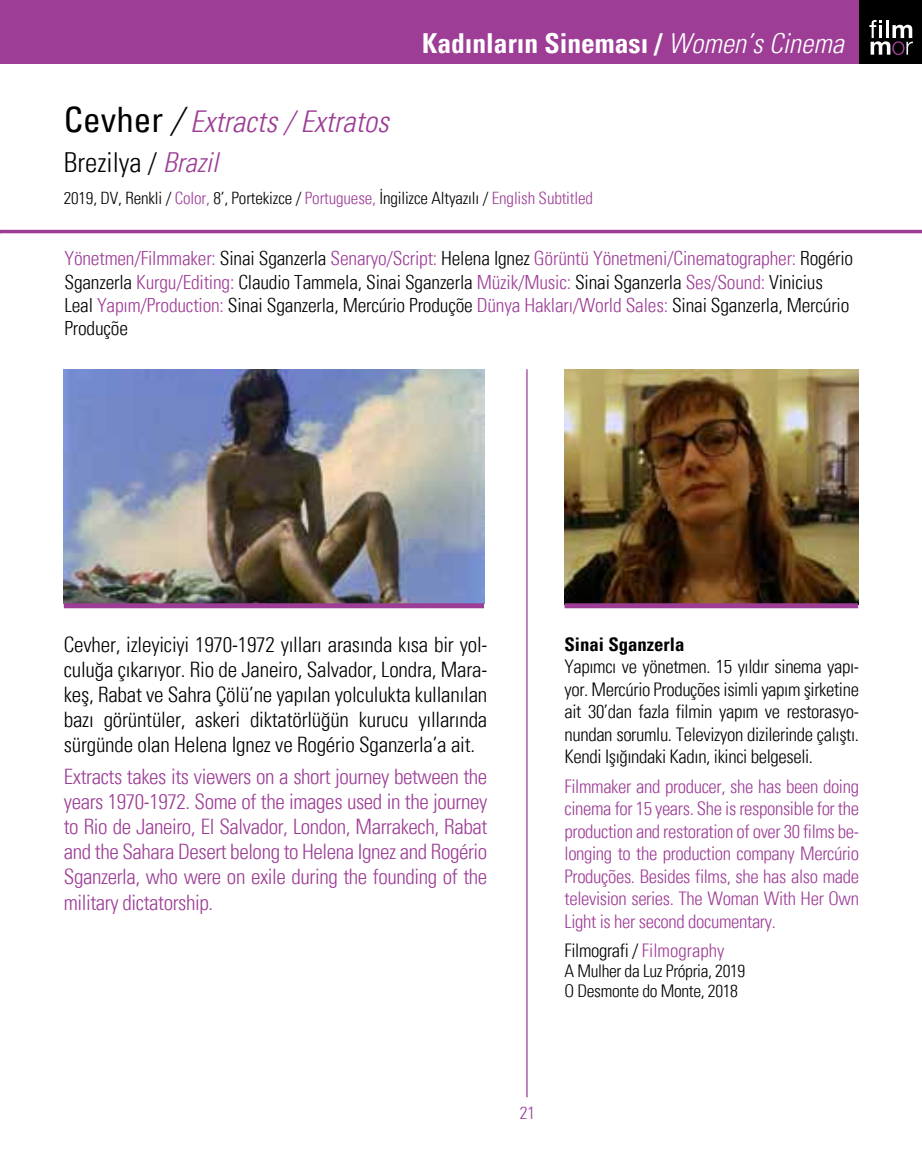
<style>
.page{position:relative;width:922px;height:1170px;background:#fff}
.page>*{position:absolute;margin:0;border:0;box-sizing:border-box;transform-origin:0 0}
.t1{font:30px "Univers Con Lig Ita";color:#9d3d96}
.t2{font:700 27.5px "Univers Con";color:#fff}
.t3{font:300 27.5px "Univers Con";color:#000}
.t4{font:300 21.25px/25px "Univers Con";letter-spacing:-.02em;color:#9d3d96;text-align:justify}
.t5{font:300 21.25px/25px "Univers Con";letter-spacing:-.01em;color:#000;text-align:justify}
.t6{font:300 19.5px/23.5px "Univers Con";letter-spacing:-.01em;color:#000}
.t7{font:300 18.75px/22.5px "Univers Con";letter-spacing:-.02em;color:#9d3d96;text-align:justify}
.t8{font:300 18.75px/22.5px "Univers Con";letter-spacing:-.02em;color:#000;text-align:justify}
.t9{font:300 18.75px "Univers Con";color:#000}
.t10{font:700 18.75px "Univers Con";color:#000}
.t11{font:300 17.5px/20px "Univers Con";letter-spacing:-.02em;color:#000}
.t12{font:300 17.5px "Univers Con";color:#9d3d96}
.t13{font:300 17px "Univers Con";letter-spacing:-.01em;color:#000}
.s1{font-family:"Univers Con Lig Ita";font-weight:400}
.s2{font-family:"Univers Con";font-size:35px;color:#000}
.s3{font-size:35px;color:#000}
.s4{font-family:"Univers Con Lig Ita";font-weight:400;color:#9d3d96}
.s5{color:#9d3d96}
</style>
<div class="page">
<div style="left:0;top:0;width:921px;height:64px;background:#9d3d96"></div>
<div style="left:858px;top:0;width:63px;height:64px;background:#000"></div>
<svg style="left:869px;top:20px;width:43px;height:35px"></svg>
<hr style="left:526px;top:369px;width:1px;height:728px;background:#9d3d96">
<hr style="left:0;top:230px;width:921px;height:3px;background:#9d3d96">
<img style="left:64px;top:369px;width:420px;height:234px">
<img style="left:564px;top:369px;width:293px;height:234px">
<div style="left:564px;top:603px;width:293px;height:5px;background:#9d3d96"></div>
<div style="left:64px;top:603px;width:420px;height:5px;background:#9d3d96"></div>
<h2 class="t2" style="left:422px;top:26px;width:423px">Kadınların Sineması / <span class="s1">Women’s Cinema</span></h2>
<h1 class="t1" style="left:64px;top:103px;width:326px"><span class="s2">Cevher</span> <span class="s3">/</span> Extracts / Extratos</h1>
<h2 class="t3" style="left:64px;top:145px;width:156px">Brezilya / <span class="s4">Brazil</span></h2>
<p class="t13" style="left:64px;top:188px;width:530px">2019, DV, Renkli / <span class="s5">Color,</span> 8’, Portekizce / <span class="s5">Portuguese,</span> İngilizce Altyazılı / <span class="s5">English Subtitled</span></p>
<p class="t6" style="left:64px;top:246px;width:790px"><span class="s5">Yönetmen/Filmmaker:</span> Sinai Sganzerla <span class="s5">Senaryo/Script:</span> Helena Ignez <span class="s5">Görüntü Yönetmeni/Cinematographer:</span> Rogério Sganzerla <span class="s5">Kurgu/Editing:</span> Claudio Tammela, Sinai Sganzerla <span class="s5">Müzik/Music:</span> Sinai Sganzerla <span class="s5">Ses/Sound:</span> Vinicius Leal <span class="s5">Yapım/Production:</span> Sinai Sganzerla, Mercúrio Produçõe <span class="s5">Dünya Hakları/World Sales:</span> Sinai Sganzerla, Mercúrio Produçõe</p>
<p class="t5" style="left:64px;top:632px;width:425px">Cevher, izleyiciyi 1970-1972 yılları arasında kısa bir yol&shy;culuğa çıkarıyor. Rio de Janeiro, Salvador, Londra, Mara&shy;keş, Rabat ve Sahra Çölü’ne yapılan yolculukta kullanılan bazı görüntüler, askeri diktatörlüğün kurucu yıllarında sürgünde olan Helena Ignez ve Rogério Sganzerla’a ait.</p>
<p class="t4" style="left:64px;top:764px;width:425px">Extracts takes its viewers on a short journey between the years 1970-1972. Some of the images used in the journey to Rio de Janeiro, El Salvador, London, Marrakech, Rabat and the Sahara Desert belong to Helena Ignez and Rogério Sganzerla, who were on exile during the founding of the military dictatorship.</p>
<p class="t10" style="left:564px;top:632px;width:121px">Sinai Sganzerla</p>
<p class="t8" style="left:564px;top:655px;width:296px">Yapımcı ve yönetmen. 15 yıldır sinema yapı&shy;yor. Mercúrio Produções isimli yapım şirketine ait 30’dan fazla filmin yapım ve restorasyo&shy;nundan sorumlu. Televizyon dizilerinde çalıştı.<br>Kendi Işığındaki Kadın, ikinci belgeseli.</p>
<p class="t7" style="left:564px;top:774px;width:296px">Filmmaker and producer, she has been doing cinema for 15 years. She is responsible for the production and restoration of over 30 films be&shy;longing to the production company Mercúrio Produções. Besides films, she has also made television series. The Woman With Her Own Light is her second documentary.</p>
<p class="t9" style="left:564px;top:939px;width:161px">Filmografi / <span class="s5">Filmography</span></p>
<p class="t11" style="left:564px;top:960px;width:182px">A Mulher da Luz Própria, 2019<br>O Desmonte do Monte, 2018</p>
<p class="t12" style="left:519px;top:1101px;width:17px">21</p>
<p class="t12" style="left:519px;top:1110px;width:17px">21</p>
</div>
